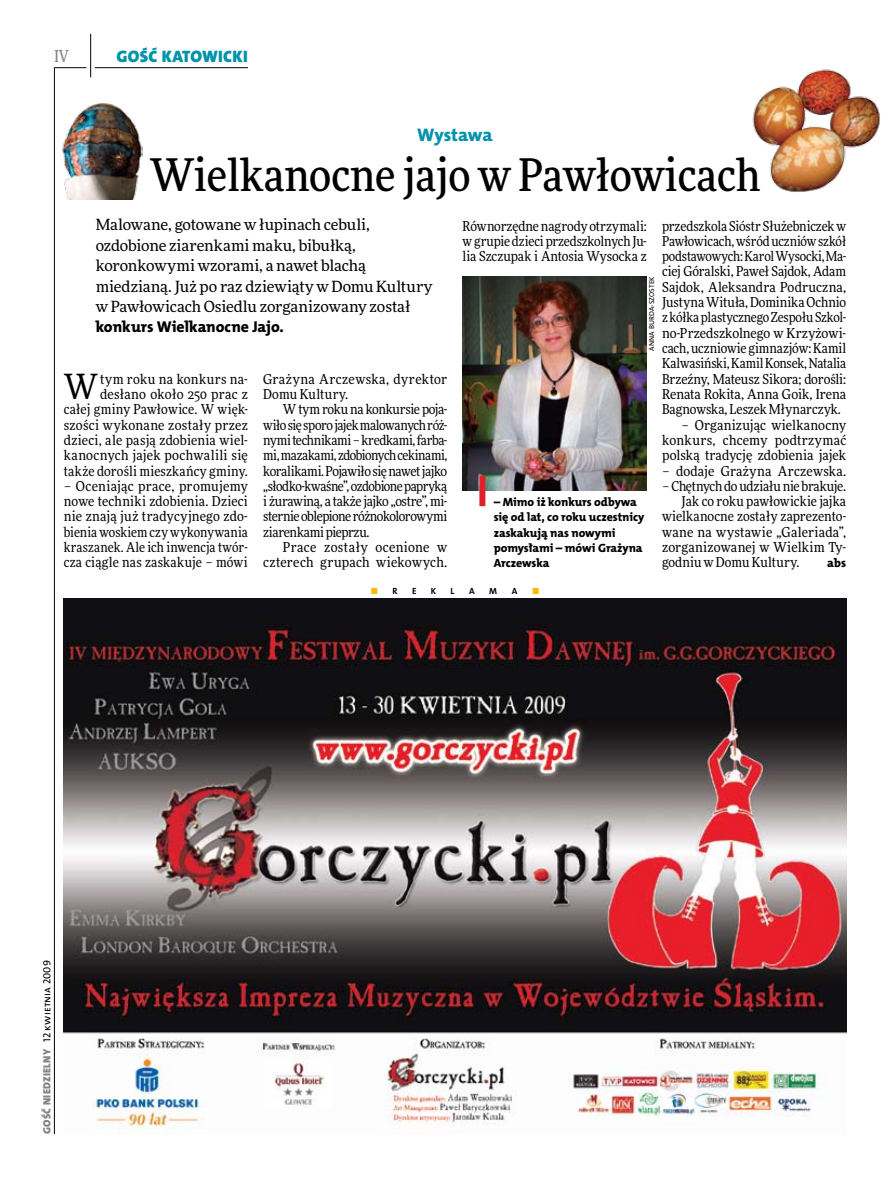
<style>
.page{position:relative;width:893px;height:1191px;background:#fff}
.page>*{position:absolute;margin:0;border:0;box-sizing:border-box;transform-origin:0 0}
.t1{font:500 45px "Freeday Narrow";color:#000}
.t2{font:34.8px "Freeday Narrow News";color:#000}
.t3{font:18.3px "The Mix HP8 Ex Bld";color:#0093aa}
.t4{font:16.65px "The Mix HP9 Blk";letter-spacing:.02em;color:#0093aa}
.t5{font:500 16.5px "Freeday Narrow";color:#858486;scale:.9 1}
.t6{font:15.75px "The Mix HP8 Ex Bld";letter-spacing:-.005em;color:#000}
.t7{font:15.45px/20.4px "Freeday News";letter-spacing:-.005em;color:#000}
.t8{font:13.65px/15.3px "Freeday Narrow News";letter-spacing:.01em;color:#000;text-align:justify}
.t9{font:13.65px "Freeday Narrow News";letter-spacing:-.02em;color:#000}
.t10{font:12.3px "The Mix HP8 Ex Bld";color:#000}
.t11{font:12px/15.3px "The Mix HP8 Ex Bld";color:#000}
.t12{font:10.5px "The Mix HP9 Blk";letter-spacing:.025em;color:#858486}
.t13{font:9px "The Mix HP7 Bld";color:#000}
.t14{font:9px "The Mix HP7 Bld";color:#f9be00}
.t15{font:7.2px "The Mix HP5 Plain";letter-spacing:.01em;color:#000}
.s1{font-family:"The Mix HP5 Plain";color:#000}
.s2{color:#000}
</style>
<div class="page">
<hr style="left:54px;top:67px;width:1px;height:1067px;background:#000">
<hr style="left:90px;top:34px;width:1px;height:43px;background:#000">
<hr style="left:54px;top:67px;width:32px;height:1px;background:#000">
<hr style="left:95px;top:67px;width:153px;height:1px;background:#000">
<img style="left:64px;top:598px;width:782px;height:536px">
<img style="left:62px;top:103px;width:80px;height:97px">
<img style="left:752px;top:69px;width:128px;height:123px">
<img style="left:463px;top:276px;width:184px;height:215px">
<div style="left:479px;top:475px;width:6px;height:31px;background:#df1f2a"></div>
<p class="t5" style="left:54px;top:46px;width:17px">IV</p>
<p class="t4" style="left:117px;top:46px;width:133px">GOŚĆ KATOWICKI</p>
<h3 class="t3" style="left:417px;top:123px;width:77px">Wystawa</h3>
<h1 class="t1" style="left:150px;top:147px;width:612px">Wielkanocne jajo w Pawłowicach</h1>
<p class="t7" style="left:96px;top:214px;width:338px">Malowane, gotowane w łupinach cebuli, ozdobione ziarenkami maku, bibułką, koronkowymi wzorami, a nawet blachą miedzianą. Już po raz dziewiąty w Domu Kultury w Pawłowicach Osiedlu zorganizowany został</p>
<p class="t6" style="left:96px;top:317px;width:190px">konkurs Wielkanocne Jajo.</p>
<p class="t8" style="left:64px;top:371px;width:186px;text-align:right">tym roku na konkurs na&shy;desłano około 250 prac z<br>całej gminy Pawłowice. W więk&shy;szości wykonane zostały przez dzieci, ale pasją zdobienia wiel&shy;kanocnych jajek pochwalili się także dorośli mieszkańcy gminy.</p>
<p class="t8" style="left:64px;top:478px;width:186px">– Oceniając prace, promujemy nowe techniki zdobienia. Dzieci nie znają już tradycyjnego zdo&shy;bienia woskiem czy wykonywania kraszanek. Ale ich inwencja twór&shy;cza ciągle nas zaskakuje – mówi</p>
<h2 class="t2" style="left:64px;top:365px;width:36px">W</h2>
<p class="t8" style="left:263px;top:371px;width:186px">Grażyna Arczewska, dyrektor<br>Domu Kultury.</p>
<p class="t8" style="left:263px;top:401px;width:186px;text-indent:20px">W tym roku na konkursie poja&shy;wiło się sporo jajek malowanych róż&shy;nymi technikami – kredkami, farba&shy;mi, mazakami, zdobionych cekinami, koralikami. Pojawiło się nawet jajko „słodko-kwaśne”, ozdobione papryką i żurawiną, a także jajko „ostre”, mi&shy;sternie oblepione różnokolorowymi ziarenkami pieprzu.</p>
<p class="t8" style="left:263px;top:539px;width:186px;text-align:right">Prace zostały ocenione w czterech grupach wiekowych.</p>
<p class="t8" style="left:463px;top:218px;width:186px">Równorzędne nagrody otrzymali: w grupie dzieci przedszkolnych Ju&shy;lia Szczupak i Antosia Wysocka z</p>
<p class="t8" style="left:662px;top:218px;width:186px">przedszkola Sióstr Służebniczek w Pawłowicach, wśród uczniów szkół podstawowych: Karol Wysocki, Ma&shy;ciej Góralski, Paweł Sajdok, Adam Sajdok, Aleksandra Podruczna, Justyna Wituła, Dominika Ochnio z kółka plastycznego Zespołu Szkol&shy;no-Przedszkolnego w Krzyżowi&shy;cach, uczniowie gimnazjów: Kamil Kalwasiński, Kamil Konsek, Natalia Brzeźny, Mateusz Sikora; dorośli:<br>Renata Rokita, Anna Goik, Irena Bagnowska, Leszek Młynarczyk.</p>
<p class="t8" style="left:662px;top:417px;width:186px;text-indent:20px">– Organizując wielkanocny konkurs, chcemy podtrzymać polską tradycję zdobienia jajek</p>
<p class="t8" style="left:662px;top:463px;width:186px">– dodaje Grażyna Arczewska.</p>
<p class="t9" style="left:662px;top:477px;width:185px">– Chętnych do udziału nie brakuje.</p>
<p class="t8" style="left:682px;top:493px;width:166px">Jak co roku pawłowickie jajka</p>
<p class="t8" style="left:662px;top:509px;width:186px">wielkanocne zostały zaprezento-</p>
<p class="t8" style="left:662px;top:524px;width:186px">wane na wystawie „Galeriada”,</p>
<p class="t8" style="left:662px;top:539px;width:186px">zorganizowanej w Wielkim Ty-</p>
<p class="t8" style="left:662px;top:555px;width:139px">godniu w Domu Kultury.</p>
<p class="t10" style="left:827px;top:555px;width:20px">abs</p>
<p class="t15" style="left:647px;top:351px;width:76px;rotate:-90deg">anna burda-szostek</p>
<p class="t11" style="left:494px;top:494px;width:152px">– Mimo iż konkurs odbywa się od lat, co roku uczestnicy zaskakują nas nowymi pomysłami – mówi Grażyna<br>Arczewska</p>
<p class="t12" style="left:40px;top:1134px;width:175px;rotate:-90deg">GOŚĆ NIEDZIELNY <span class="s1">12 kwietnia 2009</span></p>
<p class="t14" style="left:370px;top:585px;width:28px">■ <span class="s2">R</span></p>
<p class="t13" style="left:412px;top:585px;width:6px">E</p>
<p class="t13" style="left:431px;top:585px;width:6px">K</p>
<p class="t13" style="left:451px;top:585px;width:5px">L</p>
<p class="t13" style="left:469px;top:585px;width:18px">AMA</p>
<p class="t14" style="left:532px;top:585px;width:9px">■</p>
</div>
